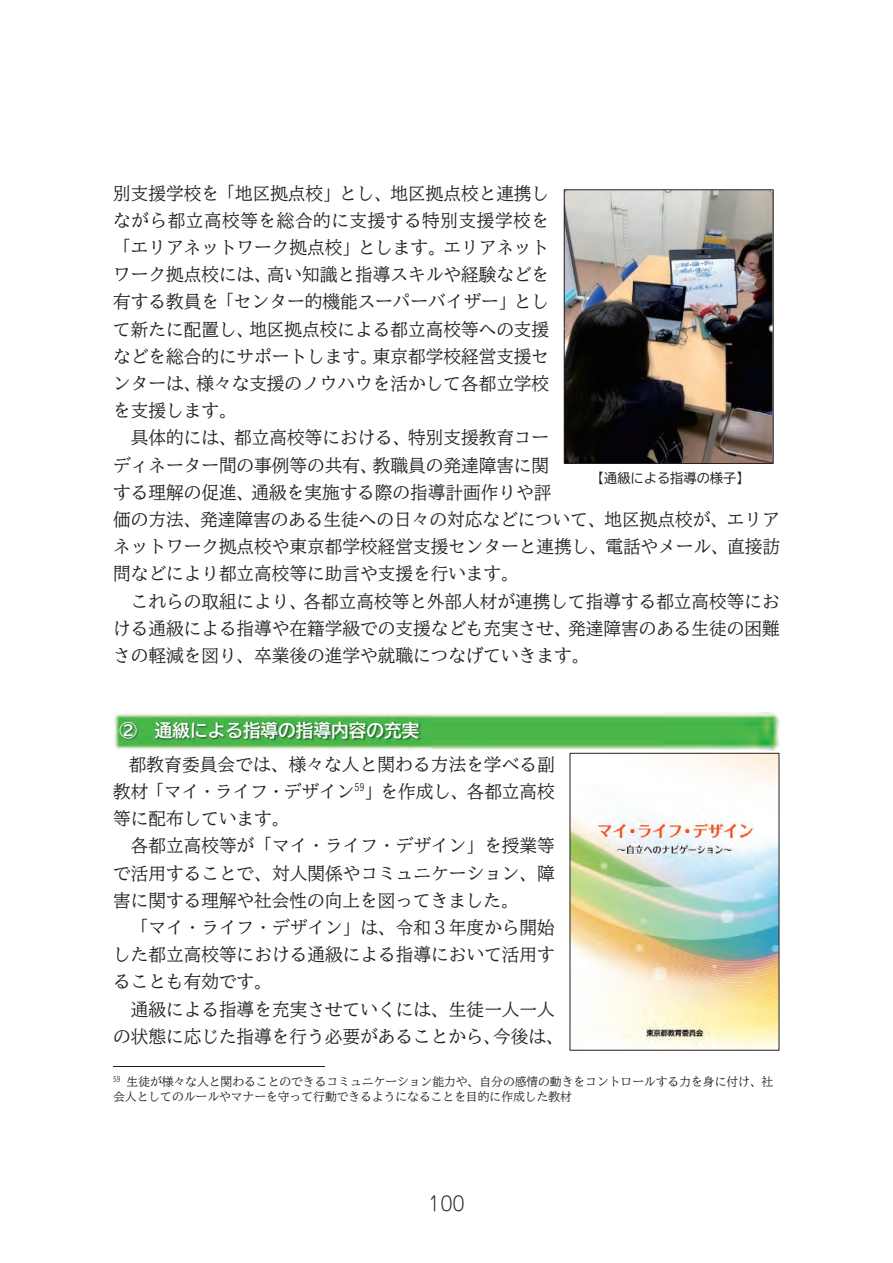
<style>
.page{position:relative;width:893px;height:1263px;background:#fff}
.page>*{position:absolute;margin:0;border:0;box-sizing:border-box;transform-origin:0 0}
.t1{font:300 19.5px "Jun 101 Pro";color:#231f20}
.t2{font:17.7px/27.2px "BIZ UD Mincho Medium";color:#231f20;text-align:justify}
.t3{font:17.7px "BIZ UD Gothic Bold";color:#fff}
.t4{font:16.2px "HG Maru Gothic MPRO";color:#231f20}
.t5{font:13.2px "BIZ UD Gothic";color:#231f20}
.t6{font:11.85px/15.3px "BIZ UD Mincho Medium";color:#231f20}
</style>
<div class="page">
<hr style="left:113px;top:1066px;width:212px;height:1px;background:#231f20">
<img style="left:115px;top:713px;width:665px;height:37px">
<img style="left:114px;top:716px;width:317px;height:34px">
<img style="left:572px;top:755px;width:205px;height:293px">
<img style="left:566px;top:191px;width:206px;height:271px">
<div style="left:564px;top:189px;width:210px;height:275px;border:1px solid #231f20"></div>
<p class="t2" style="left:113px;top:179px;width:438px">別支援学校を「地区拠点校」とし、地区拠点校と連携しながら都立高校等を総合的に支援する特別支援学校を「エリアネットワーク拠点校」とします。エリアネットワーク拠点校には、高い知識と指導スキルや経験などを有する教員を「センター的機能スーパーバイザー」として新たに配置し、地区拠点校による都立高校等への支援などを総合的にサポートします。東京都学校経営支援センターは、様々な支援のノウハウを活かして各都立学校を支援します。</p>
<p class="t2" style="left:113px;top:424px;width:668px;text-align:left;text-indent:18px">具体的には、都立高校等における、特別支援教育コー<br>ディネーター間の事例等の共有、教職員の発達障害に関<br>する理解の促進、通級を実施する際の指導計画作りや評<br>価の方法、発達障害のある生徒への日々の対応などについて、地区拠点校が、エリアネットワーク拠点校や東京都学校経営支援センターと連携し、電話やメール、直接訪問などにより都立高校等に助言や支援を行います。</p>
<p class="t2" style="left:113px;top:587px;width:668px;text-indent:18px">これらの取組により、各都立高校等と外部人材が連携して指導する都立高校等における通級による指導や在籍学級での支援なども充実させ、発達障害のある生徒の困難さの軽減を図り、卒業後の進学や就職につなげていきます。</p>
<p class="t5" style="left:591px;top:471px;width:160px">【通級による指導の様子】</p>
<p class="t3" style="left:119px;top:721px;width:301px">② 通級による指導の指導内容の充実</p>
<p class="t2" style="left:113px;top:750px;width:443px;text-indent:16px">都教育委員会では、様々な人と関わる方法を学べる副教材「マイ・ライフ・デザイン<sup>59</sup>」を作成し、各都立高校等に配布しています。</p>
<p class="t2" style="left:113px;top:832px;width:443px;text-indent:18px">各都立高校等が「マイ・ライフ・デザイン」を授業等で活用することで、対人関係やコミュニケーション、障害に関する理解や社会性の向上を図ってきました。</p>
<p class="t2" style="left:113px;top:913px;width:443px;text-indent:18px">「マイ・ライフ・デザイン」は、令和３年度から開始した都立高校等における通級による指導において活用することも有効です。</p>
<p class="t2" style="left:113px;top:995px;width:452px;text-align:center">通級による指導を充実させていくには、生徒一人一人<br>の状態に応じた指導を行う必要があることから、今後は、</p>
<p class="t6" style="left:113px;top:1074px;width:662px"><sup>59</sup> 生徒が様々な人と関わることのできるコミュニケーション能力や、自分の感情の動きをコントロールする力を身に付け、社会人としてのルールやマナーを守って行動できるようになることを目的に作成した教材</p>
<p class="t4" style="left:428px;top:1184px;width:38px">100</p>
<p class="t1" style="left:428px;top:1188px;width:38px">100</p>
</div>
